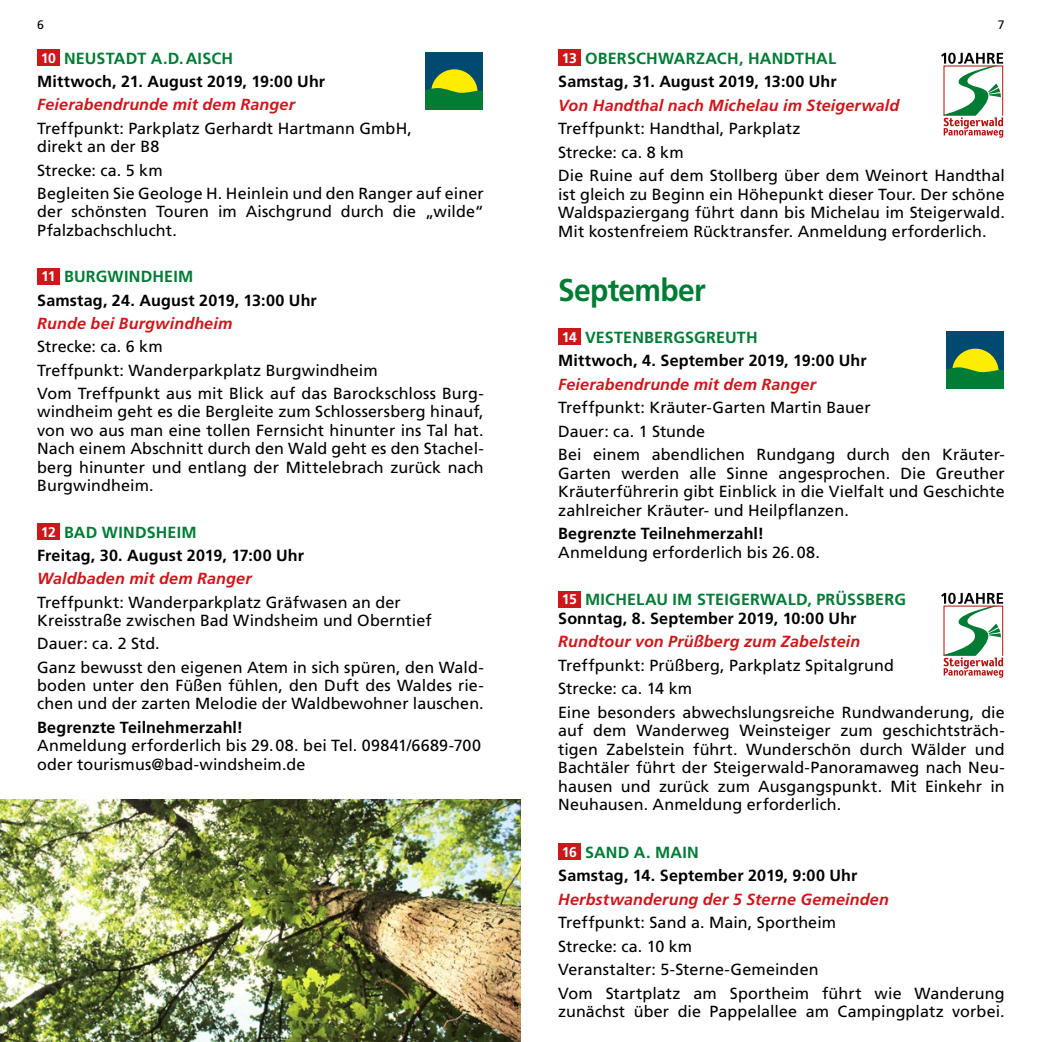
<style>
.page{position:relative;width:1042px;height:1042px;background:#fff}
.page>*{position:absolute;margin:0;border:0;box-sizing:border-box;transform-origin:0 0}
.t1{font:700 31.5px "Frutiger";letter-spacing:-.025em;color:#007c34;scale:.95 1}
.t2{font:16.1px/23.4px "Frutiger";letter-spacing:.005em;color:#000}
.t3{font:700 16.1px/23.4px "Frutiger";letter-spacing:.01em;color:#000}
.t4{font:italic 700 16.1px "Frutiger";letter-spacing:.01em;color:#cd171a}
.t5{font:12.25px "Frutiger";color:#000}
.s1{font-size:14px;color:#fff}
.s2{color:#007c34}
</style>
<div class="page">
<div style="left:558px;top:50px;width:22px;height:16px;background:#cd171a"></div>
<svg style="left:941px;top:53px;width:62px;height:85px"></svg>
<div style="left:558px;top:329px;width:22px;height:16px;background:#cd171a"></div>
<div style="left:946px;top:331px;width:58px;height:57px;background:#00496f"></div>
<svg style="left:946px;top:349px;width:58px;height:39px"></svg>
<div style="left:558px;top:591px;width:22px;height:16px;background:#cd171a"></div>
<svg style="left:941px;top:593px;width:62px;height:85px"></svg>
<div style="left:558px;top:843px;width:22px;height:17px;background:#cd171a"></div>
<div style="left:37px;top:50px;width:23px;height:16px;background:#cd171a"></div>
<div style="left:426px;top:52px;width:57px;height:57px;background:#00496f"></div>
<svg style="left:426px;top:69px;width:57px;height:40px"></svg>
<div style="left:37px;top:268px;width:23px;height:17px;background:#cd171a"></div>
<div style="left:37px;top:523px;width:23px;height:17px;background:#cd171a"></div>
<img style="left:0;top:799px;width:521px;height:243px">
<p class="t5" style="left:37px;top:18px;width:8px">6</p>
<p class="t5" style="left:998px;top:18px;width:8px">7</p>
<p class="t3" style="left:558px;top:46px;width:280px"><span class="s1">13</span> <span class="s2">OBERSCHWARZACH, HANDTHAL<br></span>Samstag, 31. August 2019, 13:00 Uhr</p>
<p class="t4" style="left:558px;top:96px;width:342px">Von Handthal nach Michelau im Steigerwald</p>
<p class="t2" style="left:558px;top:117px;width:448px">Treffpunkt: Handthal, Parkplatz<br>Strecke: ca. 8 km<br>Die Ruine auf dem Stollberg über dem Weinort Handthal</p>
<p class="t2" style="left:558px;top:185px;width:448px;line-height:18.6px;text-align:justify">ist gleich zu Beginn ein Höhepunkt dieser Tour. Der schöne Waldspaziergang führt dann bis Michelau im Steigerwald.<br>Mit kostenfreiem Rücktransfer. Anmeldung erforderlich.</p>
<h1 class="t1" style="left:558px;top:271px;width:157px">September</h1>
<p class="t3" style="left:558px;top:325px;width:310px"><span class="s1">14</span> <span class="s2">VESTENBERGSGREUTH<br></span>Mittwoch, 4. September 2019, 19:00 Uhr</p>
<p class="t4" style="left:558px;top:375px;width:259px">Feierabendrunde mit dem Ranger</p>
<p class="t2" style="left:558px;top:396px;width:448px">Treffpunkt: Kräuter-Garten Martin Bauer<br>Dauer: ca. 1 Stunde<br>Bei einem abendlichen Rundgang durch den Kräuter-</p>
<p class="t2" style="left:558px;top:464px;width:448px;line-height:18.6px;text-align:justify">Garten werden alle Sinne angesprochen. Die Greuther Kräuterführerin gibt Einblick in die Vielfalt und Geschichte zahlreicher Kräuter- und Heilpflanzen.</p>
<p class="t3" style="left:558px;top:522px;width:207px">Begrenzte Teilnehmerzahl!</p>
<p class="t2" style="left:558px;top:540px;width:263px">Anmeldung erforderlich bis 26.08.</p>
<p class="t3" style="left:558px;top:590px;width:349px;line-height:18.6px"><span class="s1">15</span> <span class="s2">MICHELAU IM STEIGERWALD, PRÜSSBERG<br></span>Sonntag, 8. September 2019, 10:00 Uhr</p>
<p class="t4" style="left:558px;top:632px;width:303px">Rundtour von Prüßberg zum Zabelstein</p>
<p class="t2" style="left:558px;top:653px;width:448px">Treffpunkt: Prüßberg, Parkplatz Spitalgrund<br>Strecke: ca. 14 km<br>Eine besonders abwechslungsreiche Rundwanderung, die</p>
<p class="t2" style="left:558px;top:721px;width:448px;line-height:18.6px;text-align:justify">auf dem Wanderweg Weinsteiger zum geschichtsträch&shy;tigen Zabelstein führt. Wunderschön durch Wälder und Bachtäler führt der Steigerwald-Panoramaweg nach Neu&shy;hausen und zurück zum Ausgangspunkt. Mit Einkehr in Neuhausen. Anmeldung erforderlich.</p>
<p class="t3" style="left:558px;top:840px;width:301px"><span class="s1">16</span> <span class="s2">SAND A. MAIN<br></span>Samstag, 14. September 2019, 9:00 Uhr</p>
<p class="t4" style="left:558px;top:889px;width:332px">Herbstwanderung der 5 Sterne Gemeinden</p>
<p class="t2" style="left:558px;top:910px;width:448px">Treffpunkt: Sand a. Main, Sportheim<br>Strecke: ca. 10 km<br>Veranstalter: 5-Sterne-Gemeinden<br>Vom Startplatz am Sportheim führt wie Wanderung</p>
<p class="t2" style="left:558px;top:999px;width:448px">zunächst über die Pappelallee am Campingplatz vorbei.</p>
<p class="t3" style="left:37px;top:46px;width:289px"><span class="s1">10</span> <span class="s2">NEUSTADT A.D.AISCH<br></span>Mittwoch, 21. August 2019, 19:00 Uhr</p>
<p class="t4" style="left:37px;top:95px;width:259px">Feierabendrunde mit dem Ranger</p>
<p class="t2" style="left:37px;top:119px;width:376px;line-height:18.4px">Treffpunkt: Parkplatz Gerhardt Hartmann GmbH, direkt an der B8</p>
<p class="t2" style="left:37px;top:158px;width:448px">Strecke: ca. 5 km<br>Begleiten Sie Geologe H. Heinlein und den Ranger auf einer</p>
<p class="t2" style="left:37px;top:202px;width:448px;line-height:18.4px">der schönsten Touren im Aischgrund durch die „wilde“<br>Pfalzbachschlucht.</p>
<p class="t3" style="left:37px;top:265px;width:281px"><span class="s1">11</span> <span class="s2">BURGWINDHEIM<br></span>Samstag, 24. August 2019, 13:00 Uhr</p>
<p class="t4" style="left:37px;top:314px;width:197px">Runde bei Burgwindheim</p>
<p class="t2" style="left:37px;top:335px;width:448px">Strecke: ca. 6 km<br>Treffpunkt: Wanderparkplatz Burgwindheim<br>Vom Treffpunkt aus mit Blick auf das Barockschloss Burg-</p>
<p class="t2" style="left:37px;top:402px;width:448px;line-height:18.4px;text-align:justify">windheim geht es die Bergleite zum Schlossersberg hinauf, von wo aus man eine tollen Fernsicht hinunter ins Tal hat.<br>Nach einem Abschnitt durch den Wald geht es den Stachel&shy;berg hinunter und entlang der Mittelebrach zurück nach Burgwindheim.</p>
<p class="t3" style="left:37px;top:520px;width:268px"><span class="s1">12</span> <span class="s2">BAD WINDSHEIM<br></span>Freitag, 30. August 2019, 17:00 Uhr</p>
<p class="t4" style="left:37px;top:569px;width:216px">Waldbaden mit dem Ranger</p>
<p class="t2" style="left:37px;top:593px;width:396px;line-height:18.4px">Treffpunkt: Wanderparkplatz Gräfwasen an der<br>Kreisstraße zwischen Bad Windsheim und Oberntief</p>
<p class="t2" style="left:37px;top:632px;width:448px">Dauer: ca. 2 Std.<br>Ganz bewusst den eigenen Atem in sich spüren, den Wald-</p>
<p class="t2" style="left:37px;top:676px;width:448px;line-height:18.4px">boden unter den Füßen fühlen, den Duft des Waldes rie&shy;chen und der zarten Melodie der Waldbewohner lauschen.</p>
<p class="t3" style="left:37px;top:715px;width:207px">Begrenzte Teilnehmerzahl!</p>
<p class="t2" style="left:37px;top:736px;width:445px;line-height:18.4px">Anmeldung erforderlich bis 29.08. bei Tel. 09841/6689-700 oder tourismus@bad-windsheim.de</p>
</div>
